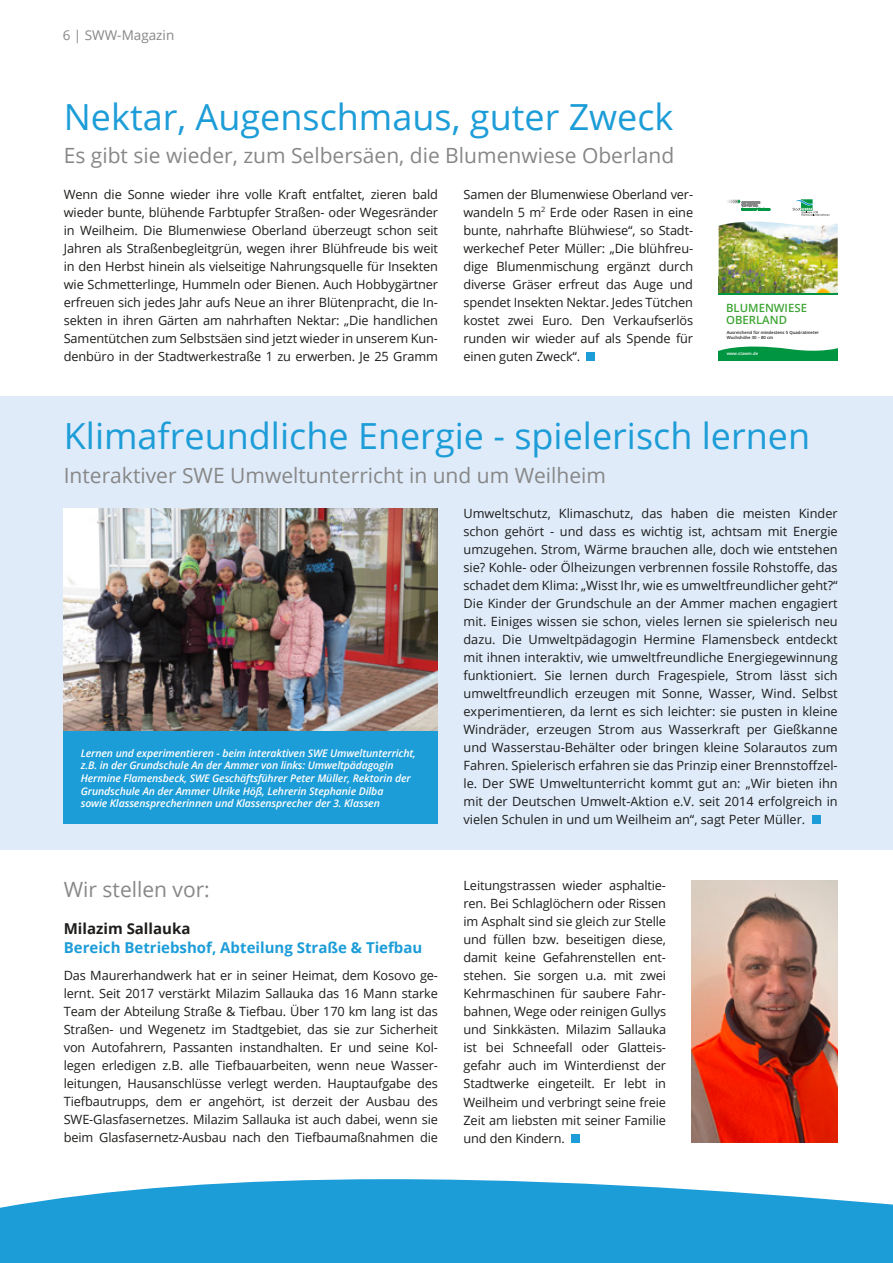
<style>
.page{position:relative;width:893px;height:1263px;background:#fff}
.page>*{position:absolute;margin:0;border:0;box-sizing:border-box;transform-origin:0 0}
.t1{font:36px "Open Sans";color:#1d9dd8}
.t2{font:21px "Open Sans";color:#878787}
.t3{font:700 15px "Open Sans";color:#1d9dd8}
.t4{font:700 15px "Open Sans";color:#1d1d1b}
.t5{font:13.5px "Open Sans";color:#878787}
.t6{font:12.75px/18px "Open Sans";letter-spacing:-.01em;color:#1d1d1b;text-align:justify}
.t7{font:600 11.4px/12.5px "Open Sans";color:#3fa535}
.t8{font:italic 600 10.5px/12.6px "Open Sans";letter-spacing:-.01em;color:#fff}
.t9{font:600 4.2px/5.1px "Open Sans";color:#1d1d1b}
.t10{font:600 4.2px "Open Sans";color:#fff}
</style>
<div class="page">
<svg style="left:0;top:1179px;width:893px;height:84px;background:#35a7dc"></svg>
<div style="left:0;top:396px;width:893px;height:454px;background:#dfebf9"></div>
<div style="left:812px;top:816px;width:8px;height:8px;background:#1d9dd8"></div>
<div style="left:586px;top:352px;width:9px;height:9px;background:#1d9dd8"></div>
<img style="left:719px;top:222px;width:119px;height:71px">
<svg style="left:719px;top:346px;width:119px;height:14px"></svg>
<svg style="left:793px;top:199px;width:37px;height:17px"></svg>
<svg style="left:727px;top:199px;width:43px;height:11px"></svg>
<hr style="left:719px;top:293px;width:119px;height:2px;background:#009641">
<img style="left:64px;top:508px;width:374px;height:224px">
<div style="left:64px;top:732px;width:374px;height:92px;background:#1d9dd8"></div>
<div style="left:571px;top:1134px;width:8px;height:8px;background:#1d9dd8"></div>
<img style="left:692px;top:881px;width:146px;height:261px">
<p class="t5" style="left:63px;top:26px;width:113px">6 | SWW-Magazin</p>
<h1 class="t1" style="left:64px;top:92px;width:611px">Nektar, Augenschmaus, guter Zweck</h1>
<h2 class="t2" style="left:64px;top:141px;width:612px">Es gibt sie wieder, zum Selbersäen, die Blumenwiese Oberland</h2>
<p class="t6" style="left:64px;top:185px;width:376px">Wenn die Sonne wieder ihre volle Kraft entfaltet, zieren bald wieder bunte, blühende Farbtupfer Straßen- oder Wegesränder in Weilheim. Die Blumenwiese Oberland überzeugt schon seit Jahren als Straßenbegleitgrün, wegen ihrer Blühfreude bis weit in den Herbst hinein als vielseitige Nahrungsquelle für Insekten wie Schmetterlinge, Hummeln oder Bienen. Auch Hobbygärtner erfreuen sich jedes Jahr aufs Neue an ihrer Blütenpracht, die In&shy;sekten in ihren Gärten am nahrhaften Nektar: „Die handlichen Samentütchen zum Selbstsäen sind jetzt wieder in unserem Kun&shy;denbüro in der Stadtwerkestraße 1 zu erwerben. Je 25 Gramm</p>
<p class="t6" style="left:463px;top:185px;width:231px">Samen der Blumenwiese Oberland ver&shy;wandeln 5 m<sup>2</sup> Erde oder Rasen in eine bunte, nahrhafte Blühwiese“, so Stadt&shy;werkechef Peter Müller: „Die blühfreu&shy;dige Blumenmischung ergänzt durch diverse Gräser erfreut das Auge und spendet Insekten Nektar. Jedes Tütchen kostet zwei Euro. Den Verkaufserlös runden wir wieder auf als Spende für einen guten Zweck“.</p>
<p class="t7" style="left:726px;top:301px;width:82px">BLUMENWIESE<br>OBERLAND</p>
<p class="t9" style="left:727px;top:330px;width:94px">Ausreichend für mindestens 5 Quadratmeter<br>Wuchshöhe 30 – 80 cm</p>
<p class="t10" style="left:727px;top:351px;width:33px">www.stawm.de</p>
<h1 class="t1" style="left:64px;top:411px;width:748px">Klimafreundliche Energie - spielerisch lernen</h1>
<h2 class="t2" style="left:64px;top:461px;width:544px">Interaktiver SWE Umweltunterricht in und um Weilheim</h2>
<p class="t8" style="left:81px;top:746px;width:337px">Lernen und experimentieren - beim interaktiven SWE Umweltunterricht, z.B. in der Grundschule An der Ammer von links: Umweltpädagogin Hermine Flamensbeck, SWE Geschäftsführer Peter Müller, Rektorin der Grundschule An der Ammer Ulrike Höß, Lehrerin Stephanie Dilba<br>sowie Klassensprecherinnen und Klassensprecher der 3. Klassen</p>
<h2 class="t2" style="left:64px;top:875px;width:148px">Wir stellen vor:</h2>
<p class="t4" style="left:64px;top:918px;width:128px">Milazim Sallauka</p>
<p class="t3" style="left:64px;top:937px;width:360px">Bereich Betriebshof, Abteilung Straße &amp; Tiefbau</p>
<p class="t6" style="left:64px;top:966px;width:376px">Das Maurerhandwerk hat er in seiner Heimat, dem Kosovo ge&shy;lernt. Seit 2017 verstärkt Milazim Sallauka das 16 Mann starke Team der Abteilung Straße &amp; Tiefbau. Über 170 km lang ist das Straßen- und Wegenetz im Stadtgebiet, das sie zur Sicherheit von Autofahrern, Passanten instandhalten. Er und seine Kol&shy;legen erledigen z.B. alle Tiefbauarbeiten, wenn neue Wasser&shy;leitungen, Hausanschlüsse verlegt werden. Hauptaufgabe des Tiefbautrupps, dem er angehört, ist derzeit der Ausbau des SWE-Glasfasernetzes. Milazim Sallauka ist auch dabei, wenn sie beim Glasfasernetz-Ausbau nach den Tiefbaumaßnahmen die</p>
<p class="t6" style="left:463px;top:504px;width:376px">Umweltschutz, Klimaschutz, das haben die meisten Kinder schon gehört - und dass es wichtig ist, achtsam mit Energie umzugehen. Strom, Wärme brauchen alle, doch wie entstehen sie? Kohle- oder Ölheizungen verbrennen fossile Rohstoffe, das schadet dem Klima: „Wisst Ihr, wie es umweltfreundlicher geht?“ Die Kinder der Grundschule an der Ammer machen engagiert mit. Einiges wissen sie schon, vieles lernen sie spielerisch neu dazu. Die Umweltpädagogin Hermine Flamensbeck entdeckt mit ihnen interaktiv, wie umweltfreundliche Energiegewinnung funktioniert. Sie lernen durch Fragespiele, Strom lässt sich umweltfreundlich erzeugen mit Sonne, Wasser, Wind. Selbst experimentieren, da lernt es sich leichter: sie pusten in kleine Windräder, erzeugen Strom aus Wasserkraft per Gießkanne und Wasserstau-Behälter oder bringen kleine Solarautos zum Fahren. Spielerisch erfahren sie das Prinzip einer Brennstoffzel&shy;le. Der SWE Umweltunterricht kommt gut an: „Wir bieten ihn mit der Deutschen Umwelt-Aktion e.V. seit 2014 erfolgreich in vielen Schulen in und um Weilheim an“, sagt Peter Müller.</p>
<p class="t6" style="left:463px;top:876px;width:204px">Leitungstrassen wieder asphaltie&shy;ren. Bei Schlaglöchern oder Rissen im Asphalt sind sie gleich zur Stelle und füllen bzw. beseitigen diese, damit keine Gefahrenstellen ent&shy;stehen. Sie sorgen u.a. mit zwei Kehrmaschinen für saubere Fahr&shy;bahnen, Wege oder reinigen Gullys und Sinkkästen. Milazim Sallauka ist bei Schneefall oder Glatteis&shy;gefahr auch im Winterdienst der Stadtwerke eingeteilt. Er lebt in Weilheim und verbringt seine freie Zeit am liebsten mit seiner Familie und den Kindern.</p>
</div>
